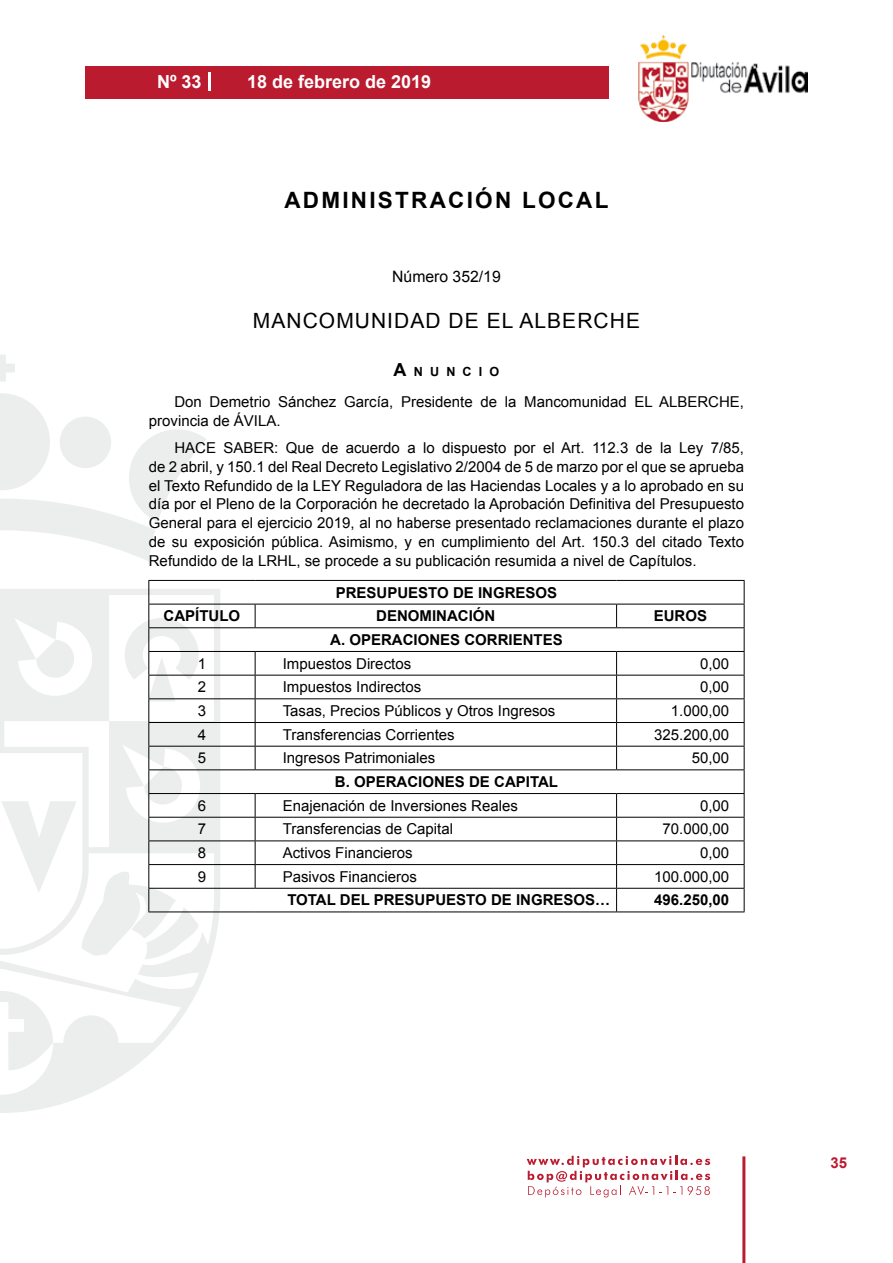
<style>
.page{position:relative;width:893px;height:1263px;background:#fff}
.page>*{position:absolute;margin:0;border:0;box-sizing:border-box;transform-origin:0 0}
.t1{font:700 22.5px "Arial";letter-spacing:.1em;color:#000}
.t2{font:21px "Arial";letter-spacing:.05em;color:#000}
.t3{font:700 18px "Arial";color:#fff}
.t4{font:15.75px "Arial";color:#000}
.t5{font:15px/18.8px "Arial";color:#000}
.t6{font:700 15px "Arial";color:#000}
.t7{font:700 15px "Arial";color:#ba1b2f}
.t8{font:700 12.6px "Arial";letter-spacing:.57em;color:#000}
.s1{font-size:18px}
</style>
<div class="page">
<svg style="left:527px;top:1156px;width:183px;height:41px"></svg>
<div style="left:85px;top:66px;width:523px;height:33px;background:#ba1b2f"></div>
<img style="left:638px;top:36px;width:170px;height:86px">
<hr style="left:742px;top:1156px;width:3px;height:107px;background:#ba1b2f">
<svg style="left:208px;top:72px;width:2px;height:18px"></svg>
<svg style="left:0;top:355px;width:15px;height:27px"></svg>
<svg style="left:0;top:393px;width:206px;height:168px"></svg>
<svg style="left:0;top:589px;width:220px;height:524px"></svg>
<svg style="left:0;top:991px;width:53px;height:79px"></svg>
<svg style="left:255px;top:605px;width:1px;height:22px"></svg>
<svg style="left:616px;top:605px;width:1px;height:22px"></svg>
<hr style="left:148px;top:627px;width:107px;height:1px;background:#000">
<hr style="left:255px;top:627px;width:362px;height:1px;background:#000">
<hr style="left:617px;top:627px;width:127px;height:1px;background:#000">
<hr style="left:148px;top:651px;width:107px;height:1px;background:#000">
<hr style="left:255px;top:651px;width:362px;height:1px;background:#000">
<hr style="left:617px;top:651px;width:127px;height:1px;background:#000">
<hr style="left:148px;top:675px;width:107px;height:1px;background:#000">
<hr style="left:255px;top:675px;width:362px;height:1px;background:#000">
<hr style="left:617px;top:675px;width:127px;height:1px;background:#000">
<hr style="left:148px;top:698px;width:107px;height:1px;background:#000">
<hr style="left:255px;top:698px;width:362px;height:1px;background:#000">
<hr style="left:617px;top:698px;width:127px;height:1px;background:#000">
<hr style="left:148px;top:722px;width:107px;height:1px;background:#000">
<hr style="left:255px;top:722px;width:362px;height:1px;background:#000">
<hr style="left:617px;top:722px;width:127px;height:1px;background:#000">
<hr style="left:148px;top:746px;width:107px;height:1px;background:#000">
<hr style="left:255px;top:746px;width:362px;height:1px;background:#000">
<svg style="left:255px;top:652px;width:1px;height:117px"></svg>
<hr style="left:617px;top:746px;width:127px;height:1px;background:#000">
<svg style="left:616px;top:652px;width:1px;height:117px"></svg>
<hr style="left:148px;top:769px;width:107px;height:1px;background:#000">
<hr style="left:255px;top:769px;width:362px;height:1px;background:#000">
<hr style="left:617px;top:769px;width:127px;height:1px;background:#000">
<hr style="left:148px;top:793px;width:107px;height:1px;background:#000">
<hr style="left:255px;top:793px;width:362px;height:1px;background:#000">
<hr style="left:617px;top:793px;width:127px;height:1px;background:#000">
<hr style="left:148px;top:817px;width:107px;height:1px;background:#000">
<hr style="left:255px;top:817px;width:362px;height:1px;background:#000">
<hr style="left:617px;top:817px;width:127px;height:1px;background:#000">
<hr style="left:148px;top:840px;width:107px;height:1px;background:#000">
<hr style="left:255px;top:840px;width:362px;height:1px;background:#000">
<hr style="left:617px;top:840px;width:127px;height:1px;background:#000">
<hr style="left:148px;top:864px;width:107px;height:1px;background:#000">
<hr style="left:255px;top:864px;width:362px;height:1px;background:#000">
<svg style="left:255px;top:794px;width:1px;height:94px"></svg>
<hr style="left:617px;top:864px;width:127px;height:1px;background:#000">
<hr style="left:148px;top:888px;width:107px;height:1px;background:#000">
<hr style="left:255px;top:888px;width:362px;height:1px;background:#000">
<hr style="left:617px;top:888px;width:127px;height:1px;background:#000">
<svg style="left:616px;top:794px;width:1px;height:117px"></svg>
<hr style="left:148px;top:911px;width:107px;height:1px;background:#000">
<hr style="left:255px;top:911px;width:362px;height:1px;background:#000">
<hr style="left:617px;top:911px;width:127px;height:1px;background:#000">
<hr style="left:148px;top:580px;width:107px;height:1px;background:#000">
<svg style="left:1px;top:581px;width:198px;height:378px"></svg>
<hr style="left:255px;top:580px;width:362px;height:1px;background:#000">
<hr style="left:617px;top:580px;width:127px;height:1px;background:#000">
<svg style="left:744px;top:581px;width:1px;height:330px"></svg>
<hr style="left:148px;top:604px;width:107px;height:1px;background:#000">
<hr style="left:255px;top:604px;width:362px;height:1px;background:#000">
<hr style="left:617px;top:604px;width:127px;height:1px;background:#000">
<p class="t3" style="left:157px;top:69px;width:46px">Nº 33</p>
<p class="t3" style="left:247px;top:69px;width:186px">18 de febrero de 2019</p>
<h1 class="t1" style="left:284px;top:185px;width:325px">ADMINISTRACIÓN LOCAL</h1>
<p class="t4" style="left:392px;top:266px;width:110px">Número 352/19</p>
<h2 class="t2" style="left:253px;top:307px;width:389px">MANCOMUNIDAD DE EL ALBERCHE</h2>
<p class="t8" style="left:394px;top:363px;width:107px"><span class="s1">A</span>NUNCIO</p>
<p class="t5" style="left:149px;top:392px;width:597px;text-indent:26px">Don Demetrio Sánchez García, Presidente de la Mancomunidad EL ALBERCHE, provincia de ÁVILA.</p>
<p class="t5" style="left:149px;top:438px;width:597px;text-align:justify;text-indent:26px">HACE SABER: Que de acuerdo a lo dispuesto por el Art. 112.3 de la Ley 7/85, de 2 abril, y 150.1 del Real Decreto Legislativo 2/2004 de 5 de marzo por el que se aprueba el Texto Refundido de la LEY Reguladora de las Haciendas Locales y a lo aprobado en su día por el Pleno de la Corporación he decretado la Aprobación Definitiva del Presupuesto General para el ejercicio 2019, al no haberse presentado reclamaciones durante el plazo de su exposición pública. Asimismo, y en cumplimiento del Art. 150.3 del citado Texto Refundido de la LRHL, se procede a su publicación resumida a nivel de Capítulos.</p>
<p class="t6" style="left:336px;top:582px;width:223px">PRESUPUESTO DE INGRESOS</p>
<p class="t6" style="left:164px;top:606px;width:78px">CAPÍTULO</p>
<p class="t6" style="left:376px;top:606px;width:121px">DENOMINACIÓN</p>
<p class="t6" style="left:654px;top:606px;width:55px">EUROS</p>
<p class="t6" style="left:330px;top:630px;width:234px">A. OPERACIONES CORRIENTES</p>
<p class="t5" style="left:198px;top:654px;width:10px">1</p>
<p class="t5" style="left:283px;top:654px;width:130px">Impuestos Directos</p>
<p class="t5" style="left:700px;top:654px;width:31px">0,00</p>
<p class="t5" style="left:198px;top:678px;width:10px">2</p>
<p class="t5" style="left:283px;top:678px;width:140px">Impuestos Indirectos</p>
<p class="t5" style="left:700px;top:678px;width:31px">0,00</p>
<p class="t5" style="left:198px;top:702px;width:10px">3</p>
<p class="t5" style="left:283px;top:702px;width:274px">Tasas, Precios Públicos y Otros Ingresos</p>
<p class="t5" style="left:671px;top:702px;width:60px">1.000,00</p>
<p class="t5" style="left:198px;top:725px;width:10px">4</p>
<p class="t5" style="left:283px;top:725px;width:173px">Transferencias Corrientes</p>
<p class="t5" style="left:654px;top:725px;width:77px">325.200,00</p>
<p class="t5" style="left:198px;top:749px;width:10px">5</p>
<p class="t5" style="left:283px;top:749px;width:154px">Ingresos Patrimoniales</p>
<p class="t5" style="left:692px;top:749px;width:39px">50,00</p>
<p class="t6" style="left:335px;top:772px;width:225px">B. OPERACIONES DE CAPITAL</p>
<p class="t5" style="left:198px;top:796px;width:10px">6</p>
<p class="t5" style="left:283px;top:796px;width:237px">Enajenación de Inversiones Reales</p>
<p class="t5" style="left:700px;top:796px;width:31px">0,00</p>
<p class="t5" style="left:198px;top:820px;width:10px">7</p>
<p class="t5" style="left:283px;top:820px;width:172px">Transferencias de Capital</p>
<p class="t5" style="left:662px;top:820px;width:68px">70.000,00</p>
<p class="t5" style="left:198px;top:844px;width:10px">8</p>
<p class="t5" style="left:283px;top:844px;width:132px">Activos Financieros</p>
<p class="t5" style="left:700px;top:844px;width:31px">0,00</p>
<p class="t5" style="left:198px;top:867px;width:10px">9</p>
<p class="t5" style="left:283px;top:867px;width:136px">Pasivos Financieros</p>
<p class="t5" style="left:654px;top:867px;width:77px">100.000,00</p>
<p class="t6" style="left:287px;top:890px;width:324px">TOTAL DEL PRESUPUESTO DE INGRESOS…</p>
<p class="t6" style="left:654px;top:890px;width:77px">496.250,00</p>
<p class="t7" style="left:831px;top:1153px;width:18px">35</p>
</div>
